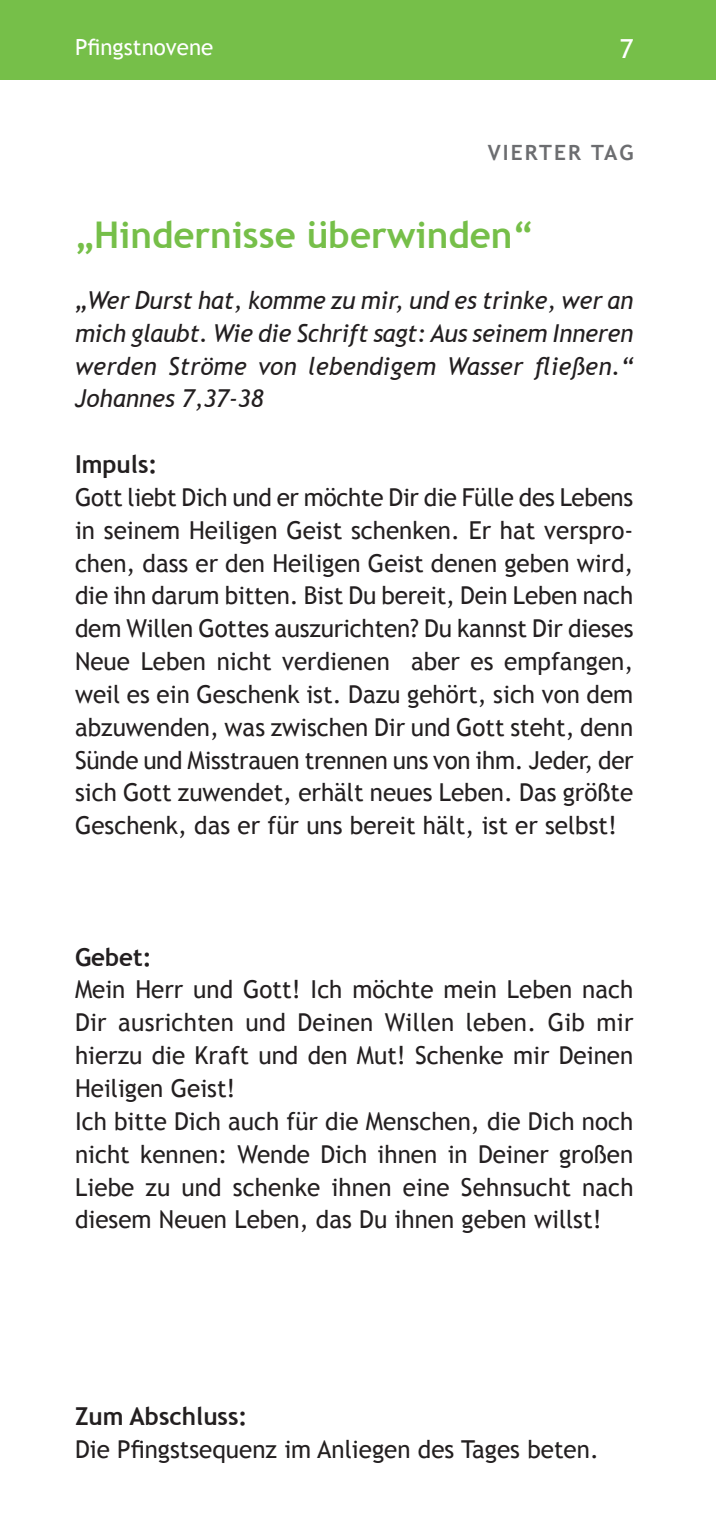
<style>
.page{position:relative;width:716px;height:1531px;background:#fff}
.page>*{position:absolute;margin:0;border:0;box-sizing:border-box;transform-origin:0 0}
.t1{font:700 36.75px "Trebuchet MS";color:#76bf49}
.t2{font:26.25px "Trebuchet MS";color:#fff}
.t3{font:24.75px/32.8px "Trebuchet MS";color:#231f20;text-align:justify}
.t4{font:italic 24.75px/32.8px "Trebuchet MS";letter-spacing:.005em;color:#231f20}
.t5{font:700 24.75px "Trebuchet MS";color:#231f20}
.t6{font:22.25px "Trebuchet MS";color:#fff}
.t7{font:700 21px "Trebuchet MS";color:#6c6d70}
</style>
<div class="page">
<div style="left:0;top:0;width:716px;height:79px;background:#76bf49"></div>
<p class="t6" style="left:75px;top:34px;width:140px">Pfingstnovene</p>
<p class="t2" style="left:620px;top:33px;width:15px">!</p>
<p class="t7" style="left:488px;top:139px;width:147px">!"#$%#$&amp;%'(</p>
<h1 class="t1" style="left:75px;top:214px;width:461px">„Hindernisse überwinden“</h1>
<p class="t4" style="left:75px;top:284px;width:567px">!"#$%&amp;'$()%*+),%-.//#%0'%/1$,%'23%#(%)$12-#,%4#$%+2% /15*%67+'8)9%"1#%31#%:5*$1;)%(+6)&lt;%='(%(#12#/%&gt;22#$#2% werden Ströme von lebendigem Wasser fließen.“ ?.*+22#(%@,A@BAC</p>
<p class="t5" style="left:75px;top:450px;width:84px">Impuls:</p>
<p class="t3" style="left:75px;top:481px;width:560px">Gott liebt Dich und er möchte Dir die Fülle des Lebens in seinem Heiligen Geist schenken. Er hat verspro" chen, dass er den Heiligen Geist denen geben wird, die ihn darum bitten. Bist Du bereit, Dein Leben nach dem Willen Gottes auszurichten? Du kannst Dir dieses Neue Leben nicht verdienen aber es empfangen, weil es ein Geschenk ist. Dazu gehört, sich von dem abzuwenden, was zwischen Dir und Gott steht, denn Sünde und Misstrauen trennen uns von ihm. Jeder, der sich Gott zuwendet, erhält neues Leben. Das größte Geschenk, das er für uns bereit hält, ist er selbst!</p>
<p class="t5" style="left:75px;top:942px;width:78px">Gebet:</p>
<p class="t3" style="left:75px;top:973px;width:560px;text-align:left">Mein Herr und Gott! Ich möchte mein Leben nach Dir ausrichten und Deinen Willen leben. Gib mir hierzu die Kraft und den Mut! Schenke mir Deinen Heiligen Geist!<br>Ich bitte Dich auch für die Menschen, die Dich noch nicht kennen: Wende Dich ihnen in Deiner großen Liebe zu und schenke ihnen eine Sehnsucht nach diesem Neuen Leben, das Du ihnen geben willst!</p>
<p class="t5" style="left:75px;top:1402px;width:174px">Zum Abschluss:</p>
<p class="t3" style="left:75px;top:1433px;width:525px">Die Pfingstsequenz im Anliegen des Tages beten.</p>
</div>
